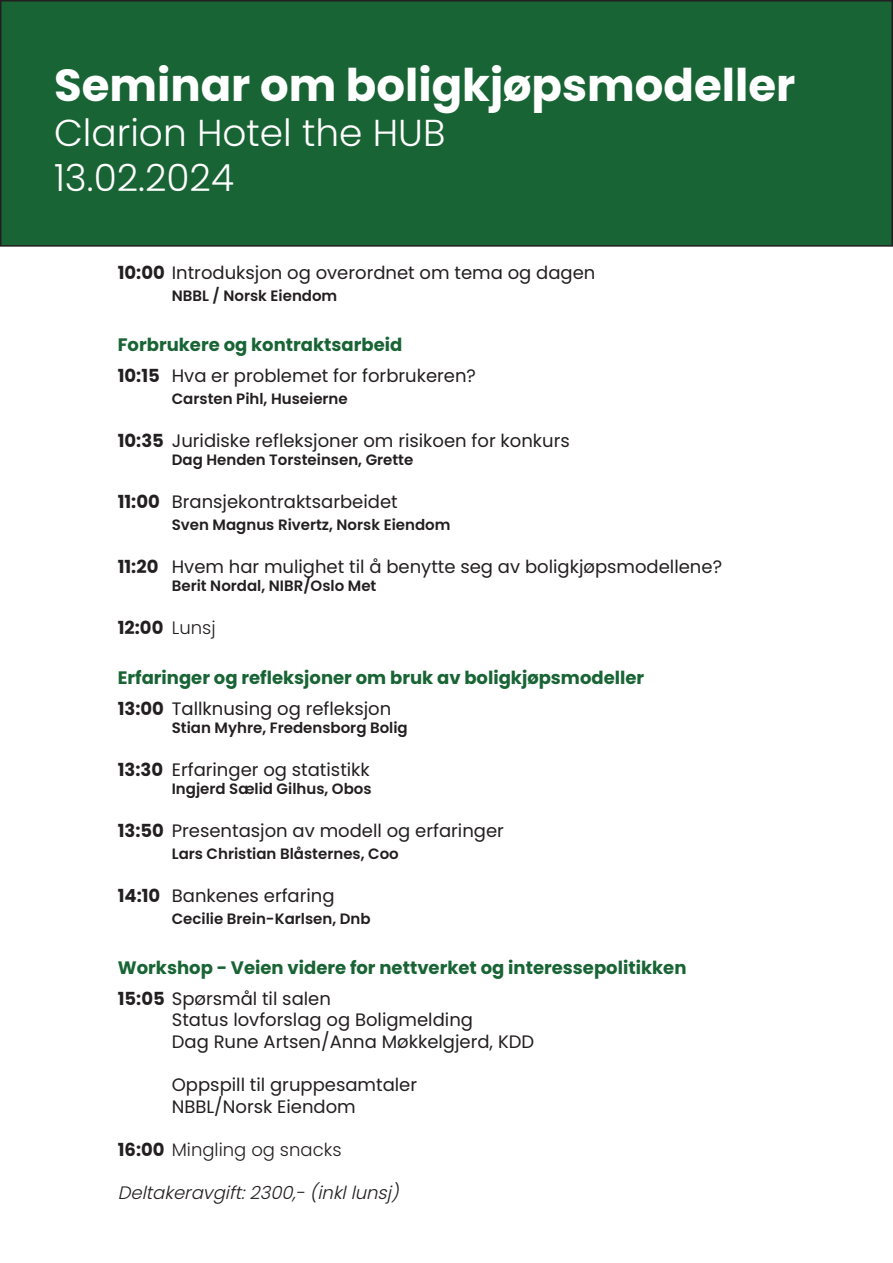
<style>
.page{position:relative;width:893px;height:1263px;background:#fff}
.page>*{position:absolute;margin:0;border:0;box-sizing:border-box;transform-origin:0 0}
.t1{font:700 45px "Poppins";color:#fff}
.t2{font:300 37.5px/45px "Poppins";color:#fff}
.t3{font:18px/21.6px "Poppins";color:#231f20}
.t4{font:700 18px/30.6px "Poppins";color:#186434}
.t5{font:italic 300 18px "Poppins";color:#231f20}
.t6{font:300 18px "Poppins";color:#231f20}
.t7{font:700 18px "Poppins";color:#231f20}
.t8{font:600 15px "Poppins";color:#231f20}
.s1{font-weight:700}
.s2{font-weight:700;color:#186434}
.s3{font-weight:300}
.s4{color:#231f20}
.s5{font-weight:400;color:#231f20}
</style>
<div class="page">
<div style="left:1px;top:1px;width:891px;height:245px;background:#186434"></div>
<div style="left:0;top:0;width:893px;height:247px;border:2px solid #231f20"></div>
<h1 class="t1" style="left:54px;top:59px;width:743px">Seminar om boligkjøpsmodeller</h1>
<h2 class="t2" style="left:54px;top:111px;width:393px">Clarion Hotel the HUB<br>13.02.2024</h2>
<p class="t3" style="left:118px;top:262px;width:479px"><span class="s1">10:00</span> Introduksjon og overordnet om tema og dagen</p>
<p class="t8" style="left:172px;top:287px;width:167px">NBBL / Norsk Eiendom</p>
<p class="t3" style="left:118px;top:330px;width:360px;line-height:30.6px"><span class="s2">Forbrukere og kontraktsarbeid<br></span><span class="s1">10:15</span> Hva er problemet for forbrukeren?</p>
<p class="t8" style="left:172px;top:390px;width:178px">Carsten Pihl, Huseierne</p>
<p class="t3" style="left:118px;top:430px;width:453px"><span class="s1">10:35</span> Juridiske refleksjoner om risikoen for konkurs</p>
<p class="t8" style="left:172px;top:451px;width:243px">Dag Henden Torsteinsen, Grette</p>
<p class="t3" style="left:118px;top:491px;width:281px"><span class="s1">11:00</span> Bransjekontraktsarbeidet</p>
<p class="t8" style="left:172px;top:516px;width:280px">Sven Magnus Rivertz, Norsk Eiendom</p>
<p class="t3" style="left:118px;top:556px;width:606px"><span class="s1">11:20</span> Hvem har mulighet til å benytte seg av boligkjøpsmodellene?</p>
<p class="t8" style="left:172px;top:577px;width:206px">Berit Nordal, NIBR/Oslo Met</p>
<p class="t7" style="left:118px;top:617px;width:99px">12:00 <span class="s3">Lunsj</span></p>
<p class="t4" style="left:118px;top:663px;width:528px">Erfaringer og refleksjoner om bruk av boligkjøpsmodeller<br><span class="s4">13:00</span> <span class="s5">Tallknusing og refleksjon</span></p>
<p class="t8" style="left:172px;top:719px;width:238px">Stian Myhre, Fredensborg Bolig</p>
<p class="t3" style="left:118px;top:759px;width:254px"><span class="s1">13:30</span> Erfaringer og statistikk</p>
<p class="t8" style="left:172px;top:780px;width:201px">Ingjerd Sælid Gilhus, Obos</p>
<p class="t3" style="left:118px;top:820px;width:388px"><span class="s1">13:50</span> Presentasjon av modell og erfaringer</p>
<p class="t8" style="left:172px;top:845px;width:229px">Lars Christian Blåsternes, Coo</p>
<p class="t3" style="left:118px;top:885px;width:218px"><span class="s1">14:10</span> Bankenes erfaring</p>
<p class="t8" style="left:172px;top:910px;width:200px">Cecilie Brein-Karlsen, Dnb</p>
<p class="t4" style="left:118px;top:953px;width:570px">Workshop - Veien videre for nettverket og interessepolitikken<br><span class="s4">15:05</span> <span class="s5">Spørsmål til salen</span></p>
<p class="t3" style="left:172px;top:1009px;width:364px">Status lovforslag og Boligmelding<br>Dag Rune Artsen/Anna Møkkelgjerd, KDD</p>
<p class="t3" style="left:172px;top:1074px;width:247px">Oppspill til gruppesamtaler<br>NBBL/Norsk Eiendom</p>
<p class="t6" style="left:118px;top:1139px;width:225px"><span class="s1">16:00</span> Mingling og snacks</p>
<p class="t5" style="left:118px;top:1182px;width:288px">Deltakeravgift:2300,-(inkllunsj)</p>
</div>
